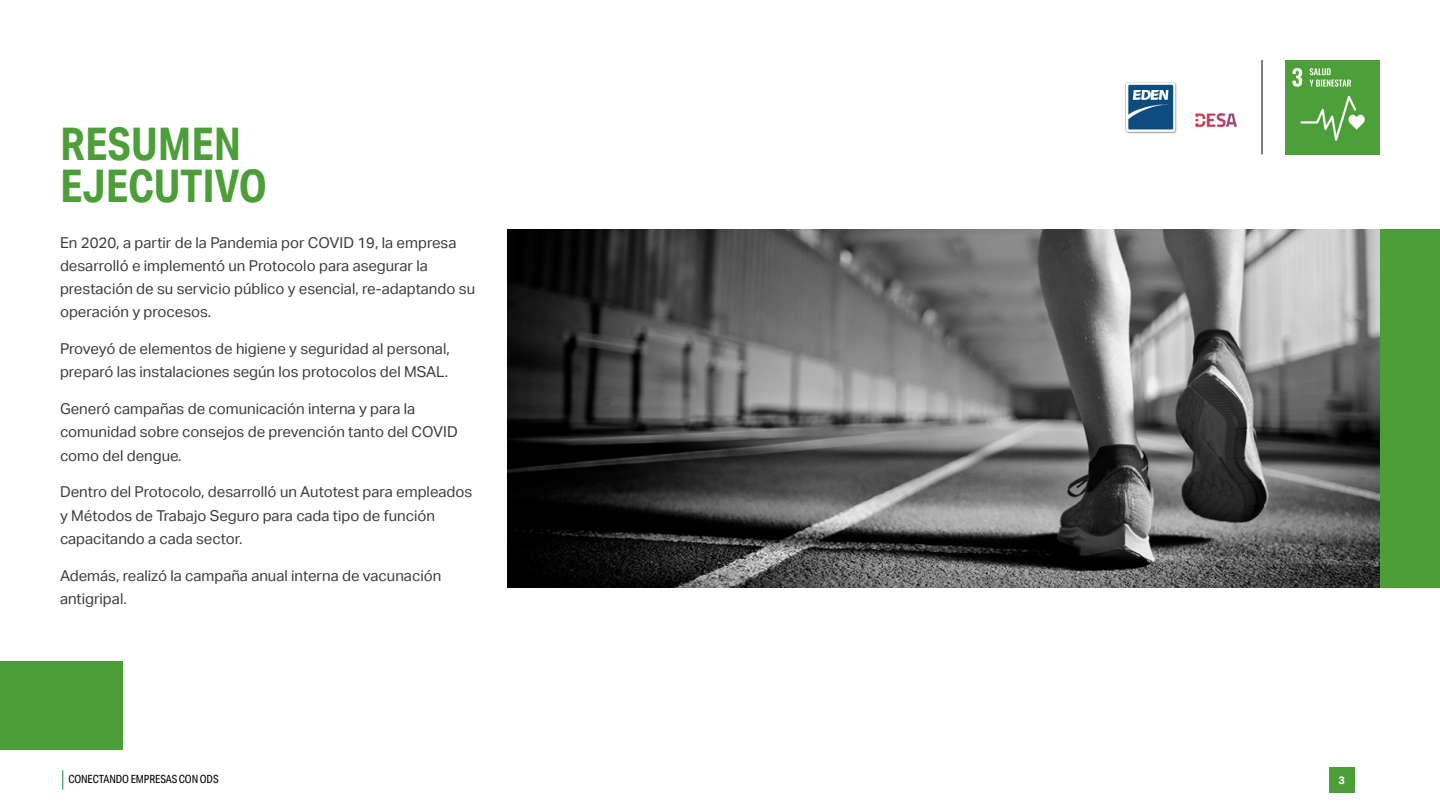
<style>
.page{position:relative;width:1440px;height:810px;background:#fff}
.page>*{position:absolute;margin:0;border:0;box-sizing:border-box;transform-origin:0 0}
.t1{font:700 45px/42.8px "Aktiv Grotesk Cd";color:#4c9f38}
.t2{font:15px/23.2px "Aktiv Grotesk";color:#3c3c3b}
.t3{font:11.25px "Aktiv Grotesk Cd";letter-spacing:-.01em;color:#000}
.t4{font:700 10.88px "Aktiv Grotesk";color:#fff}
</style>
<div class="page">
<svg style="left:62px;top:770px;width:1px;height:20px"></svg>
<div style="left:1329px;top:767px;width:25px;height:26px;background:#4c9f38"></div>
<img style="left:1285px;top:60px;width:95px;height:95px">
<hr style="left:1262px;top:60px;width:1px;height:94px;background:#000">
<img style="left:1125px;top:82px;width:52px;height:52px">
<img style="left:1195px;top:113px;width:43px;height:15px">
<img style="left:508px;top:229px;width:872px;height:359px">
<div style="left:1380px;top:229px;width:60px;height:359px;background:#4c9f38"></div>
<div style="left:0;top:661px;width:123px;height:89px;background:#4c9f38"></div>
<h1 class="t1" style="left:60px;top:122px;width:209px">RESUMEN<br>EJECUTIVO</h1>
<p class="t2" style="left:60px;top:231px;width:417px">En 2020, a partir de la Pandemia por COVID 19, la empresa desarrolló e implementó un Protocolo para asegurar la prestación de su servicio público y esencial, re-adaptando su operación y procesos.</p>
<p class="t2" style="left:60px;top:337px;width:391px">Proveyó de elementos de higiene y seguridad al personal, preparó las instalaciones según los protocolos del MSAL.</p>
<p class="t2" style="left:60px;top:397px;width:399px">Generó campañas de comunicación interna y para la comunidad sobre consejos de prevención tanto del COVID como del dengue.</p>
<p class="t2" style="left:60px;top:481px;width:414px">Dentro del Protocolo, desarrolló un Autotest para empleados y Métodos de Trabajo Seguro para cada tipo de función capacitando a cada sector.</p>
<p class="t2" style="left:60px;top:564px;width:383px">Además, realizó la campaña anual interna de vacunación antigripal.</p>
<p class="t3" style="left:68px;top:773px;width:152px">CONECTANDO EMPRESAS CON ODS</p>
<p class="t4" style="left:1338px;top:774px;width:8px">3</p>
</div>
